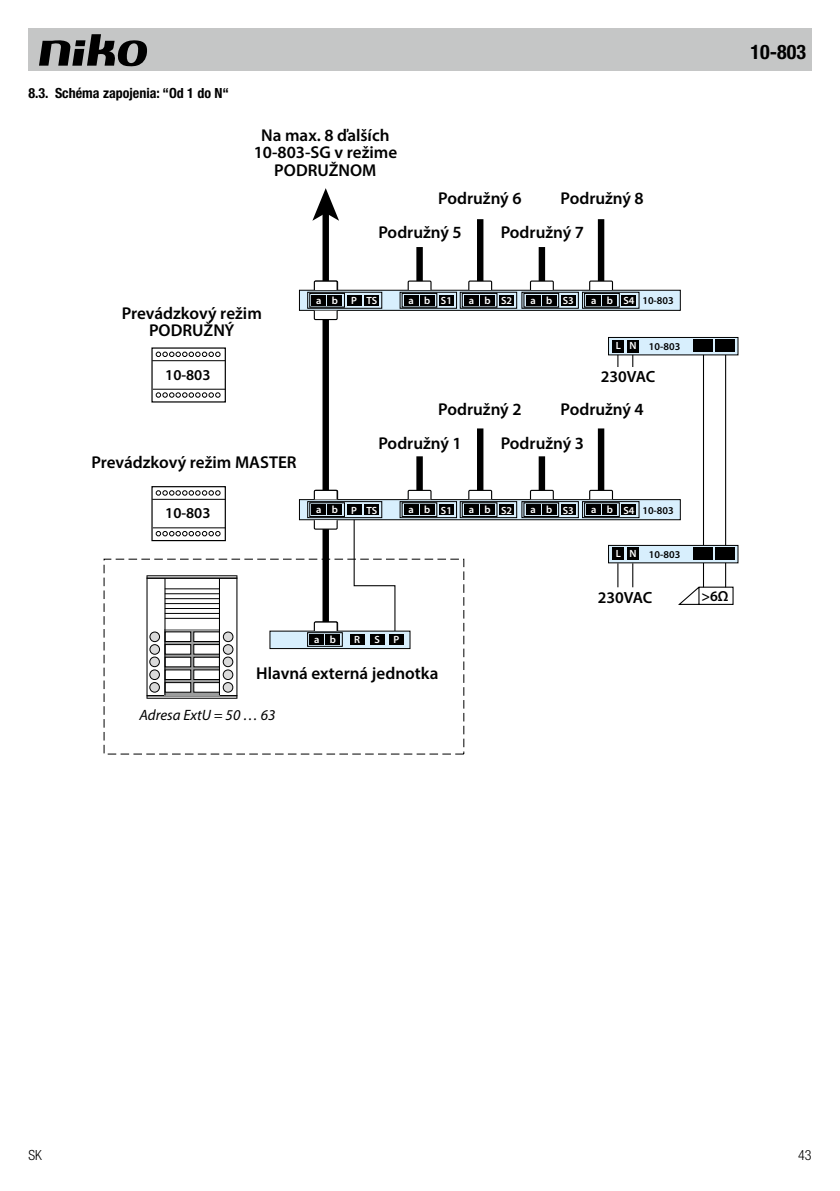
<style>
.page{position:relative;width:840px;height:1191px;background:#fff}
.page>*{position:absolute;margin:0;border:0;box-sizing:border-box;transform-origin:0 0}
.t1{font:700 condensed 20px "Helvetica Neue LT Pro";color:#000}
.t2{font:600 17.2px/17.2px "Myriad Pro";color:#000;text-align:center}
.t3{font:600 16.2px "Myriad Pro";color:#000}
.t4{font:600 15.2px "Myriad Pro";color:#000}
.t5{font:italic 15px "Myriad Pro";color:#000}
.t6{font:600 14.6px "Myriad Pro";color:#000}
.t7{font:700 condensed 14px "Helvetica Neue LT Pro";color:#000}
.t8{font:300 condensed 14px "Helvetica Neue LT Pro";color:#000}
.t9{font:600 10.4px "Myriad Pro";letter-spacing:.99em;color:#fff}
.t10{font:600 10.4px "Myriad Pro";color:#000}
.s1{color:#fff}
</style>
<div class="page">
<div style="left:28px;top:28px;width:783px;height:43px;background:#c5c6c6"></div>
<svg style="left:39px;top:34px;width:108px;height:32px"></svg>
<svg style="left:146px;top:579px;width:91px;height:116px"></svg>
<svg style="left:146px;top:575px;width:91px;height:4px"></svg>
<hr style="left:147px;top:576px;width:89px;height:1px;background:#000">
<svg style="left:146px;top:695px;width:91px;height:4px"></svg>
<hr style="left:147px;top:696px;width:89px;height:1px;background:#000">
<svg style="left:165px;top:629px;width:54px;height:66px"></svg>
<div style="left:165px;top:631px;width:26px;height:11px;background:#fff;border:1px solid #000"></div>
<div style="left:193px;top:631px;width:27px;height:11px;background:#fff;border:1px solid #000"></div>
<div style="left:165px;top:644px;width:26px;height:10px;background:#fff;border:1px solid #000"></div>
<div style="left:193px;top:644px;width:27px;height:10px;background:#fff;border:1px solid #000"></div>
<div style="left:165px;top:657px;width:26px;height:10px;background:#fff;border:1px solid #000"></div>
<div style="left:193px;top:657px;width:27px;height:10px;background:#fff;border:1px solid #000"></div>
<div style="left:165px;top:669px;width:26px;height:11px;background:#fff;border:1px solid #000"></div>
<div style="left:193px;top:669px;width:27px;height:11px;background:#fff;border:1px solid #000"></div>
<div style="left:165px;top:682px;width:26px;height:10px;background:#fff;border:1px solid #000"></div>
<div style="left:193px;top:682px;width:27px;height:10px;background:#fff;border:1px solid #000"></div>
<div style="left:150px;top:632px;width:9px;height:9px;background:#dadada;border-radius:50%"></div>
<div style="left:149px;top:631px;width:11px;height:11px;border:1px solid #000;border-radius:50%"></div>
<div style="left:150px;top:644px;width:9px;height:10px;background:#dadada;border-radius:50%"></div>
<div style="left:149px;top:644px;width:11px;height:10px;border:1px solid #000;border-radius:50%"></div>
<div style="left:150px;top:657px;width:9px;height:9px;background:#dadada;border-radius:50%"></div>
<div style="left:149px;top:656px;width:11px;height:11px;border:1px solid #000;border-radius:50%"></div>
<div style="left:150px;top:670px;width:9px;height:9px;background:#dadada;border-radius:50%"></div>
<div style="left:149px;top:669px;width:11px;height:11px;border:1px solid #000;border-radius:50%"></div>
<div style="left:150px;top:682px;width:9px;height:10px;background:#dadada;border-radius:50%"></div>
<div style="left:149px;top:682px;width:11px;height:10px;border:1px solid #000;border-radius:50%"></div>
<div style="left:223px;top:632px;width:10px;height:9px;background:#dadada;border-radius:50%"></div>
<div style="left:223px;top:631px;width:10px;height:11px;border:1px solid #000;border-radius:50%"></div>
<div style="left:223px;top:644px;width:10px;height:10px;background:#dadada;border-radius:50%"></div>
<div style="left:223px;top:644px;width:10px;height:10px;border:1px solid #000;border-radius:50%"></div>
<div style="left:223px;top:657px;width:10px;height:9px;background:#dadada;border-radius:50%"></div>
<div style="left:223px;top:656px;width:10px;height:11px;border:1px solid #000;border-radius:50%"></div>
<div style="left:223px;top:670px;width:10px;height:9px;background:#dadada;border-radius:50%"></div>
<div style="left:223px;top:669px;width:10px;height:11px;border:1px solid #000;border-radius:50%"></div>
<div style="left:223px;top:682px;width:10px;height:10px;background:#dadada;border-radius:50%"></div>
<div style="left:223px;top:682px;width:10px;height:10px;border:1px solid #000;border-radius:50%"></div>
<hr style="left:164px;top:578px;width:1px;height:117px;background:#000">
<hr style="left:219px;top:578px;width:1px;height:117px;background:#000">
<hr style="left:165px;top:588px;width:54px;height:1px;background:#000">
<hr style="left:165px;top:593px;width:54px;height:1px;background:#000">
<hr style="left:165px;top:598px;width:54px;height:1px;background:#000">
<hr style="left:165px;top:603px;width:54px;height:1px;background:#000">
<hr style="left:165px;top:608px;width:54px;height:1px;background:#000">
<hr style="left:165px;top:613px;width:54px;height:1px;background:#000">
<hr style="left:165px;top:618px;width:54px;height:1px;background:#000">
<div style="left:269px;top:631px;width:141px;height:18px;background:#d8effd;border:1px solid #000"></div>
<div style="left:309px;top:634px;width:15px;height:11px;background:#000"></div>
<div style="left:325px;top:634px;width:15px;height:11px;background:#000"></div>
<div style="left:349px;top:634px;width:15px;height:10px;background:#000"></div>
<div style="left:369px;top:634px;width:15px;height:10px;background:#000"></div>
<div style="left:389px;top:634px;width:14px;height:10px;background:#000"></div>
<div style="left:307px;top:632px;width:35px;height:14px;border:1px solid #000"></div>
<div style="left:714px;top:547px;width:20px;height:13px;background:#000"></div>
<div style="left:608px;top:337px;width:129px;height:18px;background:#d8effd"></div>
<div style="left:608px;top:337px;width:129px;height:18px;border:1px solid #000"></div>
<div style="left:611px;top:340px;width:12px;height:12px;background:#000"></div>
<div style="left:626px;top:340px;width:12px;height:12px;background:#000"></div>
<div style="left:692px;top:339px;width:20px;height:13px;background:#000"></div>
<div style="left:714px;top:339px;width:20px;height:13px;background:#000"></div>
<div style="left:299px;top:290px;width:381px;height:21px;background:#d8effd;border:1px solid #000"></div>
<div style="left:299px;top:499px;width:381px;height:21px;background:#d8effd;border:1px solid #000"></div>
<svg style="left:617px;top:355px;width:1px;height:12px"></svg>
<svg style="left:632px;top:355px;width:1px;height:12px"></svg>
<hr style="left:702px;top:355px;width:1px;height:190px;background:#000">
<hr style="left:724px;top:355px;width:1px;height:190px;background:#000">
<svg style="left:156px;top:352px;width:64px;height:5px"></svg>
<svg style="left:156px;top:392px;width:64px;height:5px"></svg>
<hr style="left:152px;top:360px;width:73px;height:1px;background:#000">
<hr style="left:153px;top:389px;width:72px;height:1px;background:#000">
<svg style="left:156px;top:490px;width:64px;height:5px"></svg>
<svg style="left:156px;top:531px;width:64px;height:5px"></svg>
<hr style="left:152px;top:499px;width:73px;height:1px;background:#000">
<hr style="left:153px;top:527px;width:72px;height:1px;background:#000">
<div style="left:151px;top:486px;width:75px;height:55px;border:1px solid #000"></div>
<div style="left:416px;top:456px;width:6px;height:36px;background:#000"></div>
<div style="left:476px;top:428px;width:7px;height:64px;background:#000"></div>
<div style="left:322px;top:316px;width:7px;height:176px;background:#000"></div>
<div style="left:322px;top:211px;width:7px;height:72px;background:#000"></div>
<svg style="left:312px;top:188px;width:27px;height:33px"></svg>
<svg style="left:307px;top:280px;width:75px;height:41px"></svg>
<div style="left:538px;top:456px;width:7px;height:36px;background:#000"></div>
<div style="left:597px;top:428px;width:7px;height:64px;background:#000"></div>
<div style="left:416px;top:247px;width:6px;height:36px;background:#000"></div>
<div style="left:476px;top:219px;width:7px;height:64px;background:#000"></div>
<div style="left:538px;top:247px;width:7px;height:36px;background:#000"></div>
<div style="left:597px;top:219px;width:7px;height:64px;background:#000"></div>
<svg style="left:399px;top:280px;width:240px;height:29px"></svg>
<svg style="left:307px;top:489px;width:426px;height:143px"></svg>
<p class="t7" style="left:28px;top:84px;width:202px">8.3. Schéma zapojenia: “Od 1 do N“</p>
<p class="t2" style="left:253px;top:126px;width:145px">Na max. 8 ďalších<br>10-803-SG v režime<br>PODRUŽNOM</p>
<p class="t2" style="left:500px;top:181px;width:85px;line-height:33.4px;text-align:left;text-indent:-62px">Podružný 6<br>Podružný 7</p>
<p class="t2" style="left:560px;top:190px;width:85px">Podružný 8</p>
<p class="t2" style="left:378px;top:223px;width:85px">Podružný 5</p>
<p class="t9" style="left:316px;top:294px;width:23px">a b</p>
<p class="t9" style="left:351px;top:294px;width:28px">P TS</p>
<p class="t9" style="left:408px;top:294px;width:45px">abS1</p>
<p class="t9" style="left:468px;top:294px;width:45px">abS2</p>
<p class="t9" style="left:530px;top:294px;width:45px">abS3</p>
<p class="t10" style="left:590px;top:294px;width:84px"><span class="s1">a b S4</span> 10-803</p>
<p class="t2" style="left:122px;top:304px;width:141px">Prevádzkový režim<br>PODRUŽNÝ</p>
<p class="t10" style="left:615px;top:340px;width:66px"><span class="s1">L N</span> 10-803</p>
<p class="t4" style="left:165px;top:365px;width:47px">10-803</p>
<p class="t3" style="left:600px;top:367px;width:56px">230VAC</p>
<p class="t2" style="left:91px;top:453px;width:207px">Prevádzkový režim MASTER</p>
<p class="t4" style="left:165px;top:503px;width:47px">10-803</p>
<p class="t2" style="left:500px;top:392px;width:85px;line-height:33.4px;text-align:left;text-indent:-62px">Podružný 2<br>Podružný 3</p>
<p class="t2" style="left:560px;top:400px;width:85px">Podružný 4</p>
<p class="t2" style="left:378px;top:434px;width:85px">Podružný 1</p>
<p class="t9" style="left:316px;top:503px;width:23px">a b</p>
<p class="t9" style="left:351px;top:503px;width:28px">P TS</p>
<p class="t9" style="left:408px;top:503px;width:45px">abS1</p>
<p class="t9" style="left:468px;top:503px;width:45px">abS2</p>
<p class="t9" style="left:530px;top:503px;width:45px">abS3</p>
<p class="t10" style="left:590px;top:503px;width:84px"><span class="s1">a b S4</span> 10-803</p>
<p class="t10" style="left:615px;top:548px;width:66px"><span class="s1">L N</span> 10-803</p>
<p class="t9" style="left:314px;top:633px;width:23px">a b</p>
<p class="t9" style="left:354px;top:633px;width:7px">R</p>
<p class="t9" style="left:374px;top:633px;width:7px">S</p>
<p class="t9" style="left:393px;top:633px;width:7px">P</p>
<p class="t3" style="left:597px;top:587px;width:56px">230VAC</p>
<p class="t6" style="left:701px;top:586px;width:29px">&gt;6Ω</p>
<p class="t2" style="left:256px;top:664px;width:184px">Hlavná externá jednotka</p>
<p class="t5" style="left:139px;top:705px;width:138px">Adresa ExtU = 50 … 63</p>
<p class="t1" style="left:750px;top:40px;width:57px">10-803</p>
<p class="t8" style="left:28px;top:1147px;width:15px">SK</p>
<p class="t8" style="left:797px;top:1147px;width:15px">43</p>
</div>
